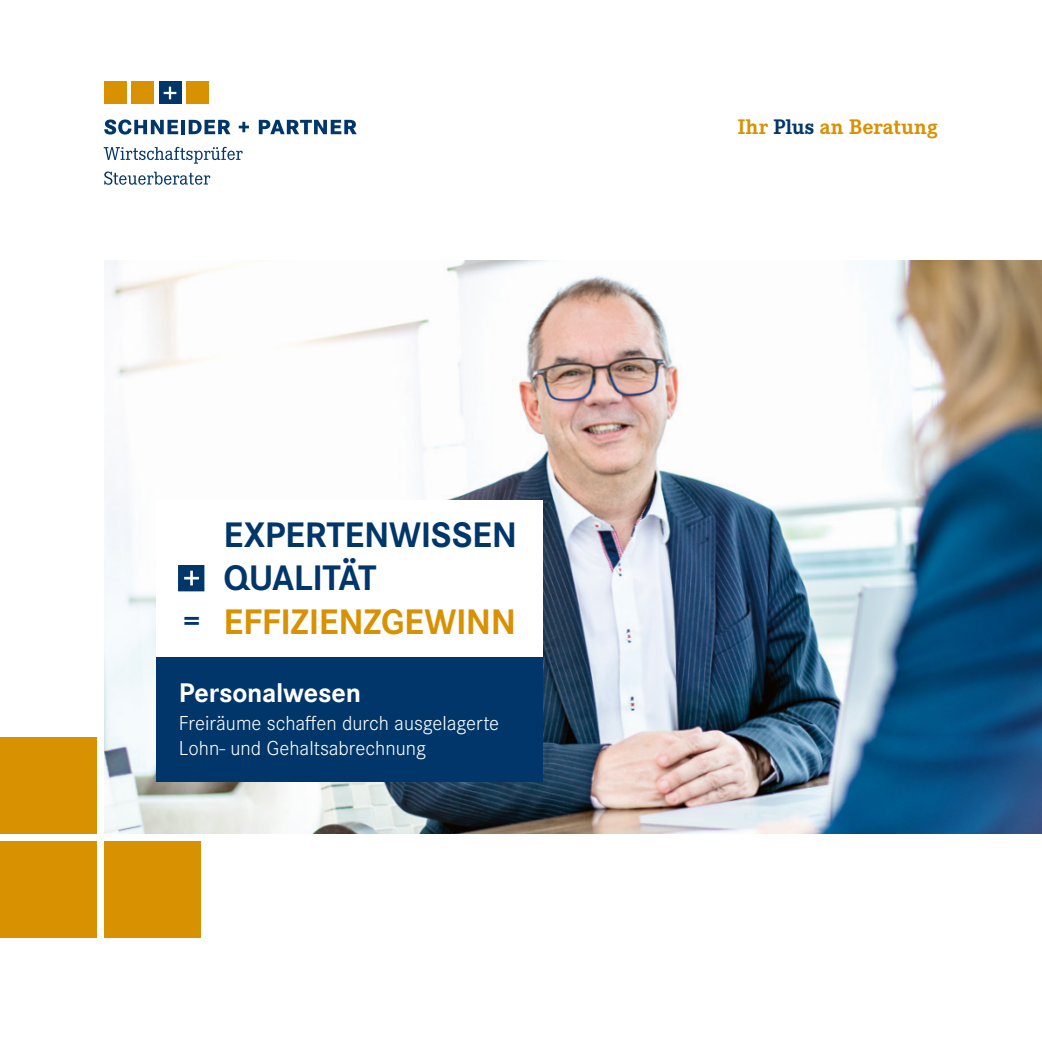
<style>
.page{position:relative;width:1042px;height:1042px;background:#fff}
.page>*{position:absolute;margin:0;border:0;box-sizing:border-box;transform-origin:0 0}
.t1{font:700 36.75px "Corporate S";letter-spacing:-.01em;color:#003669}
.t2{font:700 36.75px "Corporate S";letter-spacing:-.015em;color:#d89100}
.Fließtext{font:700 30.28px "Corporate S";color:#003669}
.p_Subline_Titel{font:700 28px "Corporate S";letter-spacing:-.01em;color:#fff}
.t3{font:700 21.88px "Corporate E";letter-spacing:.01em;color:#d89100}
.p_Subline_Titel-2{font:300 21px/25.2px "Corporate S";color:#fff}
.s1{color:#003669}
</style>
<div class="page">
<svg style="left:104px;top:119px;width:74px;height:16px"></svg>
<hr style="left:181px;top:120px;width:4px;height:14px;background:#003669">
<svg style="left:189px;top:120px;width:41px;height:14px"></svg>
<svg style="left:239px;top:122px;width:10px;height:10px"></svg>
<svg style="left:259px;top:120px;width:98px;height:14px"></svg>
<svg style="left:104px;top:147px;width:139px;height:17px"></svg>
<svg style="left:104px;top:171px;width:106px;height:14px"></svg>
<div style="left:131px;top:82px;width:23px;height:22px;background:#d89100"></div>
<div style="left:186px;top:82px;width:22px;height:22px;background:#d89100"></div>
<div style="left:104px;top:82px;width:23px;height:22px;background:#d89100"></div>
<div style="left:159px;top:82px;width:22px;height:22px;background:#003669"></div>
<svg style="left:164px;top:87px;width:12px;height:12px"></svg>
<img style="left:104px;top:260px;width:938px;height:573px">
<div style="left:0;top:737px;width:97px;height:96px;background:#d89100"></div>
<div style="left:0;top:841px;width:97px;height:97px;background:#d89100"></div>
<div style="left:104px;top:841px;width:97px;height:97px;background:#d89100"></div>
<div style="left:156px;top:656px;width:386px;height:125px;background:#003669"></div>
<div style="left:156px;top:500px;width:386px;height:156px;background:#fff"></div>
<svg style="left:178px;top:565px;width:26px;height:26px"></svg>
<p class="t1" style="left:224px;top:509px;width:295px">EXPERTENWISSEN</p>
<p class="t1" style="left:224px;top:553px;width:154px">QUALITÄT</p>
<p class="Fließtext" style="left:183px;top:599px;width:19px">=</p>
<p class="t2" style="left:224px;top:596px;width:294px">EFFIZIENZGEWINN</p>
<p class="p_Subline_Titel" style="left:179px;top:673px;width:184px">Personalwesen</p>
<p class="p_Subline_Titel-2" style="left:179px;top:709px;width:322px">Freiräume schaffen durch ausgelagerte<br>Lohn- und Gehaltsabrechnung</p>
<p class="t3" style="left:738px;top:113px;width:201px">Ihr <span class="s1">Plus</span> an Beratung</p>
</div>
